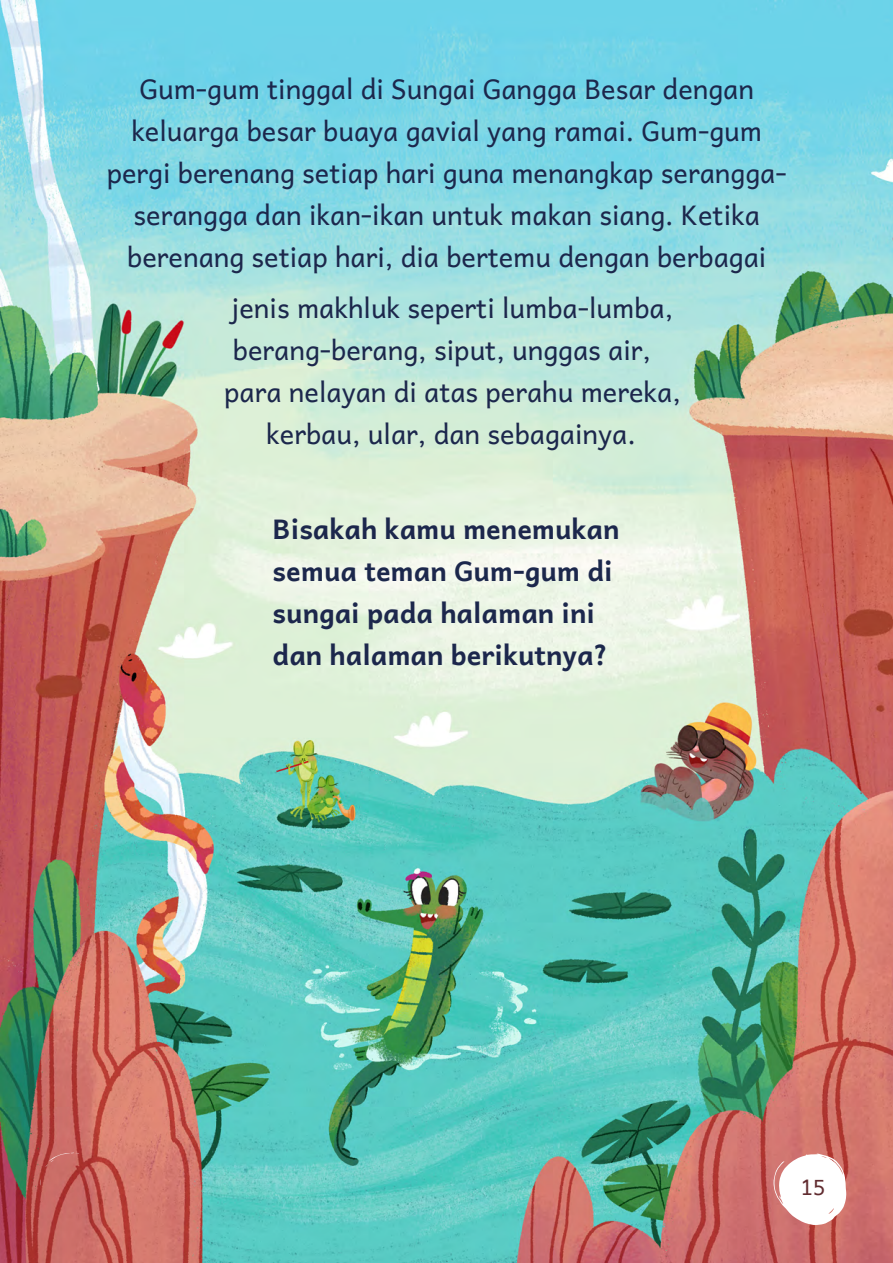
<style>
.page{position:relative;width:893px;height:1263px;background:#fff}
.page>*{position:absolute;margin:0;border:0;box-sizing:border-box;transform-origin:0 0}
.teks_3{font:27px/42px "Andika New Basic";color:#1c274c;text-align:center}
.teks_3-2{font:700 27px/42px "Andika New Basic";color:#1c274c}
.t1{font:21px "Andika New Basic";color:#612c30}
</style>
<div class="page">
<img style="left:0;top:0;width:893px;height:1263px">
<svg style="left:773px;top:1153px;width:73px;height:72px"></svg>
<svg style="left:45px;top:1152px;width:34px;height:15px"></svg>
<p class="teks_3" style="left:139px;top:65px;width:616px">Gum-gum tinggal di Sungai Gangga Besar dengan</p>
<p class="teks_3" style="left:131px;top:107px;width:632px">keluarga besar buaya gavial yang ramai. Gum-gum</p>
<p class="teks_3" style="left:107px;top:149px;width:681px">pergi berenang setiap hari guna menangkap serangga-</p>
<p class="teks_3" style="left:133px;top:191px;width:628px">serangga dan ikan-ikan untuk makan siang. Ketika</p>
<p class="teks_3" style="left:127px;top:233px;width:641px">berenang setiap hari, dia bertemu dengan berbagai</p>
<p class="teks_3" style="left:232px;top:283px;width:443px">jenis makhluk seperti lumba-lumba,</p>
<p class="teks_3" style="left:233px;top:325px;width:420px">berang-berang, siput, unggas air,</p>
<p class="teks_3" style="left:224px;top:367px;width:458px">para nelayan di atas perahu mereka, kerbau, ular, dan sebagainya.</p>
<p class="teks_3-2" style="left:273px;top:504px;width:348px">Bisakah kamu menemukan semua teman Gum-gum di sungai pada halaman ini dan halaman berikutnya?</p>
<p class="t1" style="left:801px;top:1168px;width:26px">15</p>
</div>
